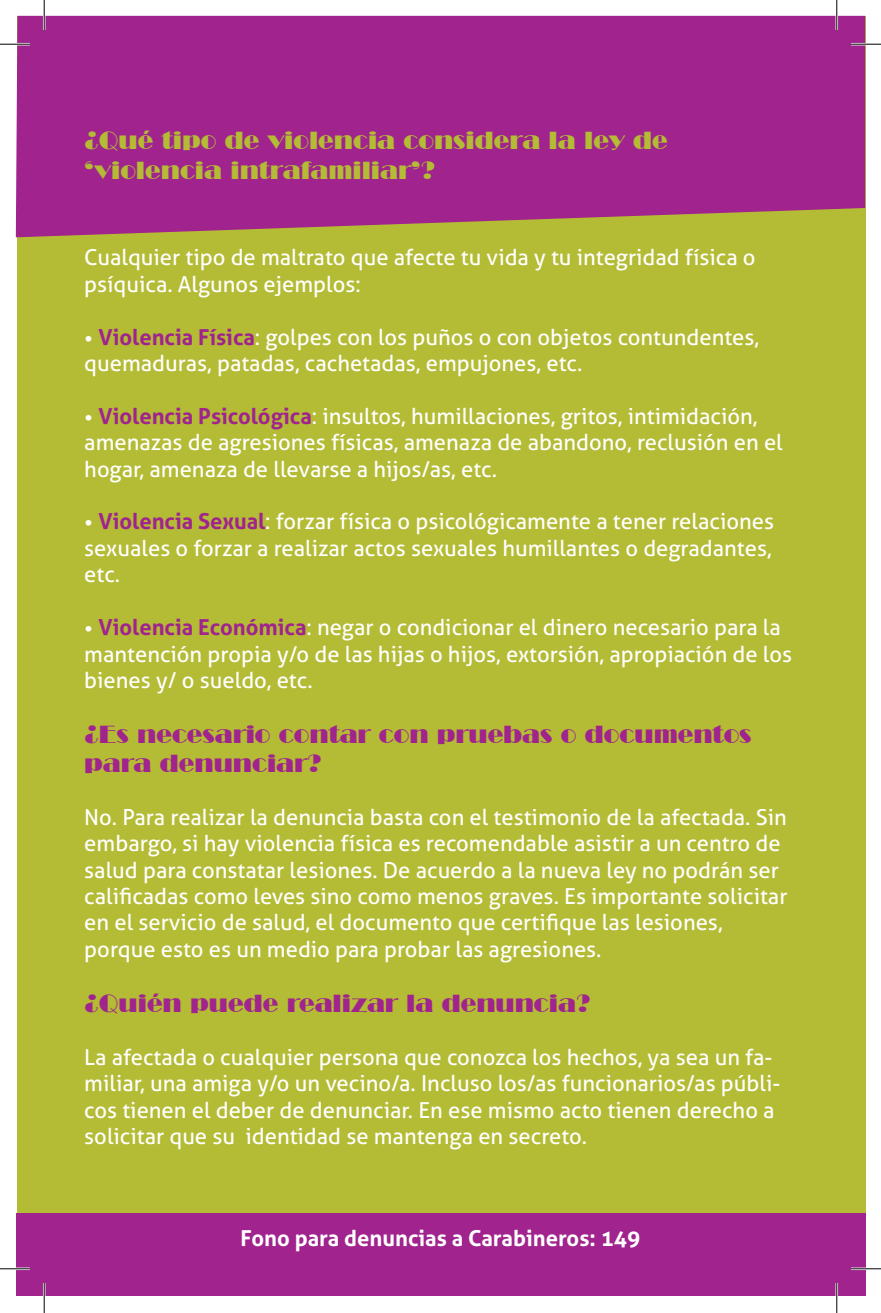
<style>
.page{position:relative;width:881px;height:1313px;background:#fff}
.page>*{position:absolute;margin:0;border:0;box-sizing:border-box;transform-origin:0 0}
.t1{font:24px/28.8px "Broadway BT";color:#a0238e}
.t2{font:24px/30px "Broadway BT";color:#b4bb34}
.t3{font:22px/26.4px "Aller";color:#fff}
.t4{font:700 22px "Aller";color:#fff}
.s1{font-weight:700;color:#a0238e}
</style>
<div class="page">
<div style="left:17px;top:16px;width:848px;height:1274px;background:#b4bb34"></div>
<div style="left:16px;top:16px;width:849px;height:221px;background:#a0238e"></div>
<div style="left:16px;top:1213px;width:849px;height:82px;background:#a0238e"></div>
<hr style="left:0;top:43px;width:30px;height:2px;background:#fff">
<hr style="left:850px;top:43px;width:30px;height:2px;background:#fff">
<hr style="left:0;top:1267px;width:30px;height:2px;background:#fff">
<hr style="left:850px;top:1267px;width:30px;height:2px;background:#fff">
<hr style="left:43px;top:0;width:2px;height:30px;background:#fff">
<hr style="left:43px;top:1282px;width:2px;height:30px;background:#fff">
<hr style="left:835px;top:0;width:2px;height:30px;background:#fff">
<hr style="left:835px;top:1282px;width:2px;height:30px;background:#fff">
<hr style="left:0;top:44px;width:30px;height:1px;background:#000">
<hr style="left:850px;top:44px;width:30px;height:1px;background:#000">
<hr style="left:0;top:1268px;width:30px;height:1px;background:#000">
<hr style="left:850px;top:1268px;width:30px;height:1px;background:#000">
<hr style="left:44px;top:0;width:1px;height:30px;background:#000">
<hr style="left:44px;top:1282px;width:1px;height:30px;background:#000">
<hr style="left:836px;top:0;width:1px;height:30px;background:#000">
<hr style="left:836px;top:1282px;width:1px;height:30px;background:#000">
<p class="t2" style="left:84px;top:125px;width:584px">¿Qué tipo de violencia considera la ley de ‘violencia intrafamiliar’?</p>
<p class="t3" style="left:84px;top:244px;width:672px">Cualquier tipo de maltrato que afecte tu vida y tu integridad física o psíquica. Algunos ejemplos:</p>
<p class="t3" style="left:84px;top:323px;width:676px">• <span class="s1">Violencia Física</span>: golpes con los puños o con objetos contundentes, quemaduras, patadas, cachetadas, empujones, etc.</p>
<p class="t3" style="left:84px;top:403px;width:699px">• <span class="s1">Violencia Psicológica</span>: insultos, humillaciones, gritos, intimidación, amenazas de agresiones físicas, amenaza de abandono, reclusión en el hogar, amenaza de llevarse a hijos/as, etc.</p>
<p class="t3" style="left:84px;top:508px;width:691px;text-align:justify">• <span class="s1">Violencia Sexual</span>: forzar física o psicológicamente a tener relaciones sexuales o forzar a realizar actos sexuales humillantes o degradantes, etc.</p>
<p class="t3" style="left:84px;top:614px;width:709px">• <span class="s1">Violencia Económica</span>: negar o condicionar el dinero necesario para la mantención propia y/o de las hijas o hijos, extorsión, apropiación de los bienes y/ o sueldo, etc.</p>
<p class="t1" style="left:84px;top:720px;width:668px">¿Es necesario contar con pruebas o documentos para denunciar?</p>
<p class="t3" style="left:84px;top:803px;width:704px">No. Para realizar la denuncia basta con el testimonio de la afectada. Sin embargo, si hay violencia física es recomendable asistir a un centro de salud para constatar lesiones. De acuerdo a la nueva ley no podrán ser calificadas como leves sino como menos graves. Es importante solicitar en el servicio de salud, el documento que certifique las lesiones, porque esto es un medio para probar las agresiones.</p>
<p class="t1" style="left:84px;top:988px;width:507px">¿Quién puede realizar la denuncia?</p>
<p class="t3" style="left:84px;top:1043px;width:697px">La afectada o cualquier persona que conozca los hechos, ya sea un fa&shy;miliar, una amiga y/o un vecino/a. Incluso los/as funcionarios/as públi&shy;cos tienen el deber de denunciar. En ese mismo acto tienen derecho a solicitar que su identidad se mantenga en secreto.</p>
<p class="t4" style="left:240px;top:1224px;width:401px">Fono para denuncias a Carabineros: 149</p>
</div>
